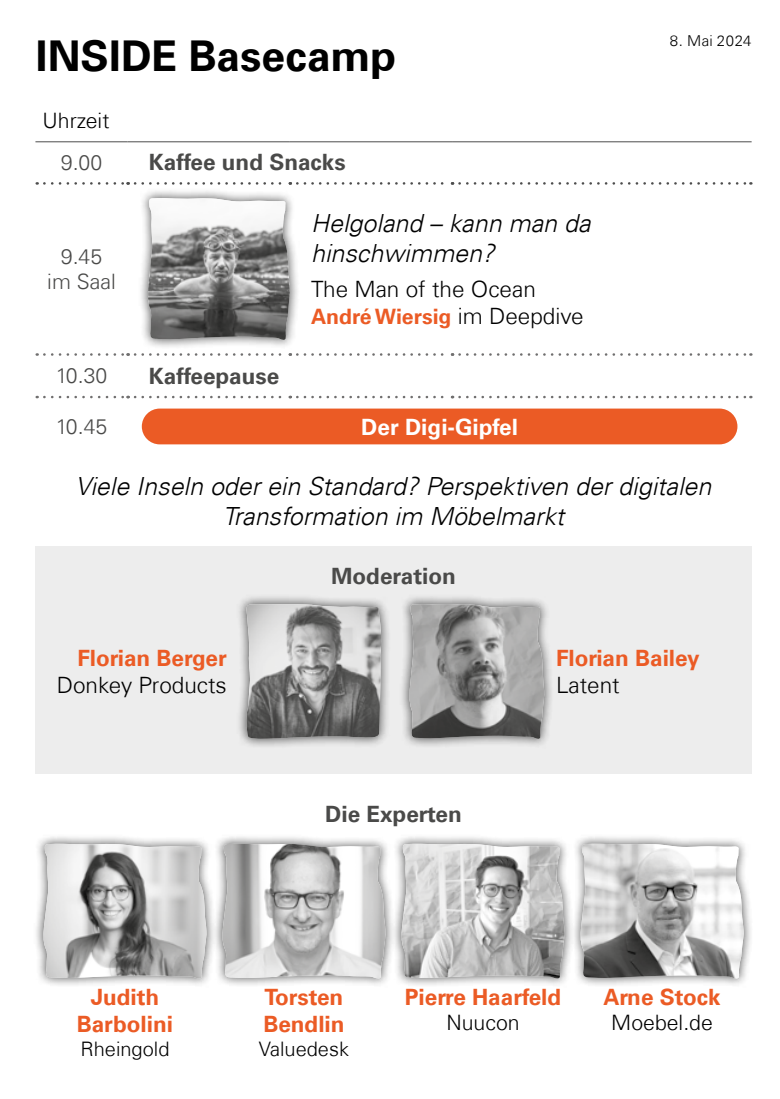
<style>
.page{position:relative;width:780px;height:1099px;background:#fff}
.page>*{position:absolute;margin:0;border:0;box-sizing:border-box;transform-origin:0 0}
.t1{font:700 42.5px "Univers Com 65";color:#000}
.t2{font:italic 300 25px/30px "Univers Com 45";color:#000}
.t3{font:700 22.5px/27px "Univers Com 65";color:#eb5b25;text-align:center}
.t4{font:700 22.5px "Univers Com 65";color:#4a4a49}
.t5{font:300 22.5px "Univers Com 45";color:#000}
.t6{font:700 22.5px "Univers Com 65";color:#fff}
.t7{font:300 21.25px/25.5px "Univers Com 45";color:#4a4a49;text-align:center}
.t8{font:300 21.25px "Univers Com 45";color:#000}
.t9{font:700 21.25px "Univers Com 65";color:#eb5b25}
.t10{font:300 20px "Univers Com 45";color:#000}
.t11{font:300 15px "Univers Com 45";letter-spacing:.03em;color:#000}
.s1{font-family:"Univers Com 45";font-weight:300;font-size:22.5px;color:#000}
</style>
<div class="page">
<div style="left:35px;top:546px;width:716px;height:228px;background:#ededed"></div>
<svg style="left:44px;top:182px;width:85px;height:3px"></svg>
<svg style="left:135px;top:182px;width:156px;height:3px"></svg>
<svg style="left:297px;top:182px;width:156px;height:3px"></svg>
<svg style="left:459px;top:182px;width:292px;height:3px"></svg>
<hr style="left:35px;top:141px;width:93px;height:1px;background:#4d4d4d">
<hr style="left:128px;top:141px;width:162px;height:1px;background:#4d4d4d">
<hr style="left:290px;top:141px;width:162px;height:1px;background:#4d4d4d">
<hr style="left:452px;top:141px;width:299px;height:1px;background:#4d4d4d">
<svg style="left:44px;top:353px;width:85px;height:3px"></svg>
<svg style="left:135px;top:353px;width:156px;height:3px"></svg>
<svg style="left:297px;top:353px;width:156px;height:3px"></svg>
<svg style="left:459px;top:353px;width:292px;height:3px"></svg>
<svg style="left:44px;top:396px;width:85px;height:2px"></svg>
<svg style="left:135px;top:396px;width:156px;height:2px"></svg>
<svg style="left:297px;top:396px;width:156px;height:2px"></svg>
<svg style="left:459px;top:396px;width:292px;height:2px"></svg>
<div style="left:138px;top:188px;width:162px;height:161px;background:#000;opacity:.69"></div>
<img style="left:147px;top:198px;width:143px;height:142px">
<div style="left:142px;top:408px;width:595px;height:36px;background:#eb5b25;border-radius:18px"></div>
<div style="left:236px;top:594px;width:155px;height:155px;background:#000;opacity:.69"></div>
<svg style="left:245px;top:604px;width:138px;height:134px"></svg>
<img style="left:246px;top:604px;width:135px;height:134px">
<div style="left:399px;top:594px;width:155px;height:155px;background:#000;opacity:.69"></div>
<img style="left:409px;top:604px;width:135px;height:135px">
<div style="left:33px;top:833px;width:183px;height:155px;background:#000;opacity:.69"></div>
<img style="left:42px;top:843px;width:165px;height:135px">
<div style="left:212px;top:833px;width:183px;height:155px;background:#000;opacity:.69"></div>
<img style="left:222px;top:843px;width:163px;height:135px">
<div style="left:391px;top:833px;width:183px;height:155px;background:#000;opacity:.69"></div>
<img style="left:400px;top:843px;width:165px;height:135px">
<div style="left:570px;top:833px;width:183px;height:155px;background:#000;opacity:.69"></div>
<img style="left:580px;top:843px;width:163px;height:135px">
<h1 class="t1" style="left:35px;top:31px;width:362px">INSIDE Basecamp</h1>
<p class="t8" style="left:43px;top:108px;width:68px">Uhrzeit</p>
<p class="t7" style="left:61px;top:149px;width:43px">9.00</p>
<p class="t4" style="left:149px;top:149px;width:198px">Kaffee und Snacks</p>
<p class="t7" style="left:47px;top:243px;width:70px">9.45 im Saal</p>
<p class="t2" style="left:311px;top:208px;width:281px">Helgoland – kann man da hinschwimmen?</p>
<p class="t5" style="left:311px;top:275px;width:226px">The Man of the Ocean</p>
<p class="t9" style="left:311px;top:303px;width:274px">André Wiersig <span class="s1">im Deepdive</span></p>
<p class="t11" style="left:669px;top:32px;width:83px">8. Mai 2024</p>
<p class="t7" style="left:56px;top:363px;width:53px">10.30</p>
<p class="t4" style="left:149px;top:362px;width:132px">Kaffeepause</p>
<p class="t7" style="left:56px;top:413px;width:53px">10.45</p>
<p class="t6" style="left:361px;top:413px;width:158px">Der Digi-Gipfel</p>
<p class="t2" style="left:76px;top:471px;width:637px;text-align:center">Viele Inseln oder ein Standard? Perspektiven der digitalen<br>Transformation im Möbelmarkt</p>
<p class="t3" style="left:77px;top:644px;width:151px">Florian Berger</p>
<p class="t5" style="left:57px;top:671px;width:171px">Donkey Products</p>
<p class="t4" style="left:331px;top:562px;width:126px">Moderation</p>
<p class="t4" style="left:325px;top:801px;width:138px">Die Experten</p>
<p class="t3" style="left:556px;top:644px;width:145px">Florian Bailey</p>
<p class="t5" style="left:556px;top:671px;width:65px">Latent</p>
<p class="t3" style="left:77px;top:983px;width:98px">Judith<br>Barbolini</p>
<p class="t10" style="left:80px;top:1036px;width:90px">Rheingold</p>
<p class="t3" style="left:263px;top:983px;width:83px;text-align:left">Torsten<br>Bendlin</p>
<p class="t10" style="left:259px;top:1036px;width:92px">Valuedesk</p>
<p class="t3" style="left:405px;top:983px;width:158px">Pierre Haarfeld</p>
<p class="t8" style="left:446px;top:1009px;width:75px">Nuucon</p>
<p class="t3" style="left:603px;top:983px;width:119px">Arne Stock</p>
<p class="t8" style="left:611px;top:1009px;width:103px">Moebel.de</p>
</div>
